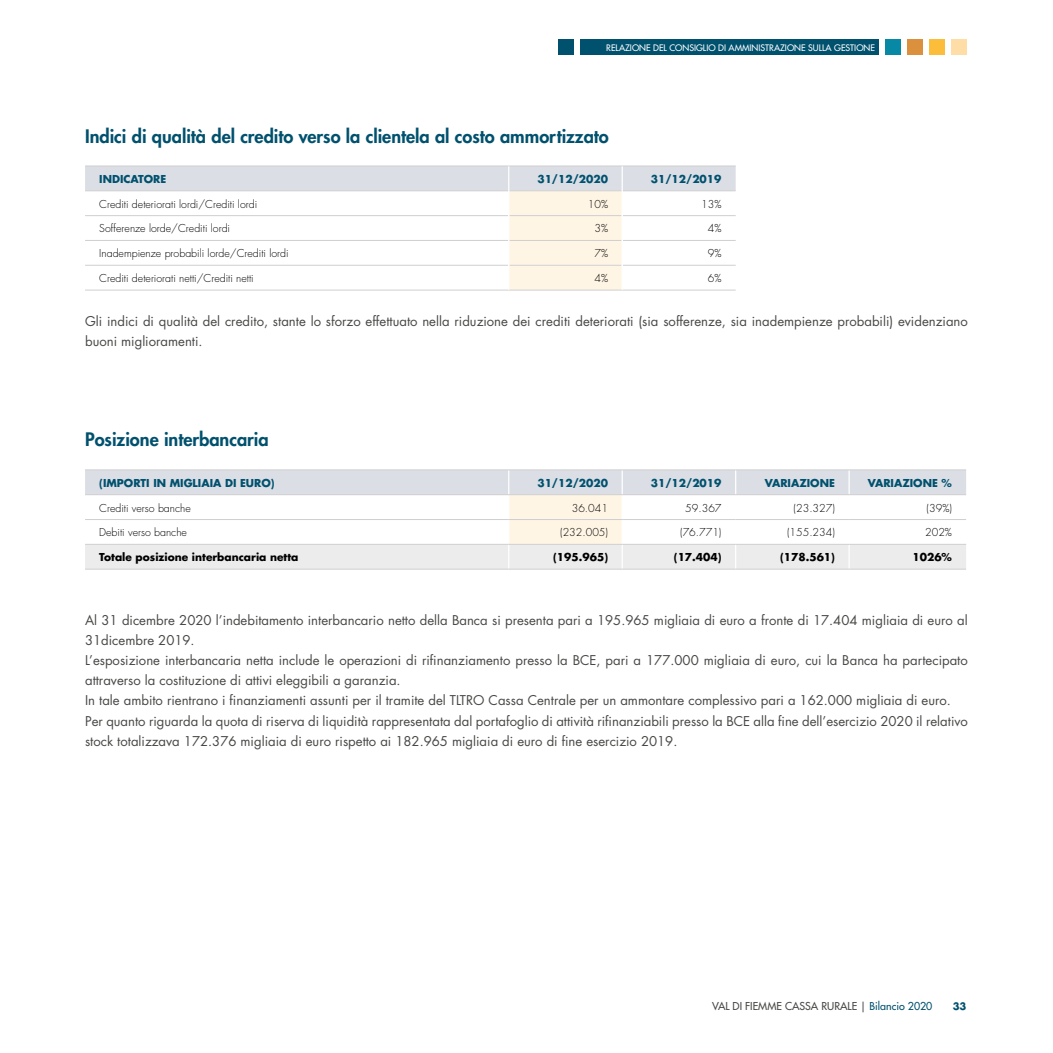
<style>
.page{position:relative;width:1053px;height:1053px;background:#fff}
.page>*{position:absolute;margin:0;border:0;box-sizing:border-box;transform-origin:0 0}
.t1{font:800 18.12px "Futura Std";color:#00516e}
.t2{font:13.12px/20.1px "Futura Std";color:#484846}
.t3{font:300 10.62px "Futura Std";color:#000}
.t4{font:700 10.62px "Futura Std";color:#00516e}
.t5{font:700 10.62px "Futura Std";color:#000}
.t6{font:500 10.62px "Futura Std";color:#484846}
.t7{font:700 10px "Futura Std";color:#00516e}
.t8{font:500 8.75px "Futura Std";color:#fff}
.s1{color:#00516e}
</style>
<div class="page">
<hr style="left:85px;top:290px;width:423px;height:1px;background:#cfcfd0">
<hr style="left:508px;top:290px;width:114px;height:1px;background:#cfcfd0">
<hr style="left:622px;top:290px;width:113px;height:1px;background:#cfcfd0">
<svg style="left:85px;top:166px;width:650px;height:124px"></svg>
<svg style="left:85px;top:470px;width:881px;height:99px"></svg>
<hr style="left:85px;top:469px;width:423px;height:1px;background:#cfcfd0">
<hr style="left:508px;top:469px;width:114px;height:1px;background:#cfcfd0">
<hr style="left:622px;top:469px;width:113px;height:1px;background:#cfcfd0">
<hr style="left:735px;top:469px;width:114px;height:1px;background:#cfcfd0">
<hr style="left:849px;top:469px;width:117px;height:1px;background:#cfcfd0">
<hr style="left:85px;top:494px;width:423px;height:1px;background:#cfcfd0">
<hr style="left:508px;top:494px;width:114px;height:1px;background:#cfcfd0">
<hr style="left:622px;top:494px;width:113px;height:1px;background:#cfcfd0">
<hr style="left:735px;top:494px;width:114px;height:1px;background:#cfcfd0">
<hr style="left:849px;top:494px;width:117px;height:1px;background:#cfcfd0">
<hr style="left:85px;top:519px;width:423px;height:1px;background:#cfcfd0">
<hr style="left:508px;top:519px;width:114px;height:1px;background:#cfcfd0">
<hr style="left:622px;top:519px;width:113px;height:1px;background:#cfcfd0">
<hr style="left:735px;top:519px;width:114px;height:1px;background:#cfcfd0">
<hr style="left:849px;top:519px;width:117px;height:1px;background:#cfcfd0">
<hr style="left:85px;top:544px;width:423px;height:1px;background:#cfcfd0">
<hr style="left:508px;top:544px;width:114px;height:1px;background:#cfcfd0">
<hr style="left:622px;top:544px;width:113px;height:1px;background:#cfcfd0">
<hr style="left:735px;top:544px;width:114px;height:1px;background:#cfcfd0">
<hr style="left:849px;top:544px;width:117px;height:1px;background:#cfcfd0">
<hr style="left:85px;top:569px;width:423px;height:1px;background:#cfcfd0">
<hr style="left:508px;top:569px;width:114px;height:1px;background:#cfcfd0">
<hr style="left:622px;top:569px;width:113px;height:1px;background:#cfcfd0">
<hr style="left:735px;top:569px;width:114px;height:1px;background:#cfcfd0">
<hr style="left:849px;top:569px;width:117px;height:1px;background:#cfcfd0">
<div style="left:580px;top:39px;width:298px;height:16px;background:#00516e"></div>
<div style="left:558px;top:39px;width:16px;height:16px;background:#00516e"></div>
<div style="left:884px;top:39px;width:16px;height:16px;background:#0788a5"></div>
<div style="left:906px;top:39px;width:16px;height:16px;background:#da903c"></div>
<div style="left:928px;top:39px;width:16px;height:16px;background:#fbbd3a"></div>
<div style="left:950px;top:39px;width:16px;height:16px;background:#fedea6"></div>
<p class="t8" style="left:606px;top:42px;width:270px">RELAZIONE DEL CONSIGLIO DI AMMINISTRAZIONE SULLA GESTIONE</p>
<h1 class="t1" style="left:85px;top:124px;width:525px">Indici di qualità del credito verso la clientela al costo ammortizzato</h1>
<p class="t4" style="left:99px;top:172px;width:69px">INDICATORE</p>
<p class="t4" style="left:537px;top:172px;width:72px">31/12/2020</p>
<p class="t4" style="left:650px;top:172px;width:72px">31/12/2019</p>
<p class="t3" style="left:99px;top:197px;width:159px">Crediti deteriorati lordi/Crediti lordi</p>
<p class="t3" style="left:587px;top:197px;width:22px">10%</p>
<p class="t3" style="left:701px;top:197px;width:22px">13%</p>
<p class="t3" style="left:99px;top:222px;width:132px">Sofferenze lorde/Crediti lordi</p>
<p class="t3" style="left:594px;top:222px;width:15px">3%</p>
<p class="t3" style="left:707px;top:222px;width:15px">4%</p>
<p class="t3" style="left:99px;top:247px;width:191px">Inadempienze probabili lorde/Crediti lordi</p>
<p class="t3" style="left:594px;top:247px;width:15px">7%</p>
<p class="t3" style="left:707px;top:247px;width:15px">9%</p>
<p class="t3" style="left:99px;top:272px;width:156px">Crediti deteriorati netti/Crediti netti</p>
<p class="t3" style="left:594px;top:272px;width:15px">4%</p>
<p class="t3" style="left:707px;top:272px;width:15px">6%</p>
<p class="t2" style="left:85px;top:311px;width:884px">Gli indici di qualità del credito, stante lo sforzo effettuato nella riduzione dei crediti deteriorati (sia sofferenze, sia inadempienze probabili) evidenziano buoni miglioramenti.</p>
<h1 class="t1" style="left:85px;top:428px;width:185px">Posizione interbancaria</h1>
<p class="t4" style="left:99px;top:475px;width:177px">(IMPORTI IN MIGLIAIA DI EURO)</p>
<p class="t4" style="left:537px;top:475px;width:72px">31/12/2020</p>
<p class="t4" style="left:650px;top:475px;width:72px">31/12/2019</p>
<p class="t4" style="left:764px;top:475px;width:71px">VARIAZIONE</p>
<p class="t4" style="left:867px;top:475px;width:85px">VARIAZIONE %</p>
<p class="t3" style="left:99px;top:501px;width:93px">Crediti verso banche</p>
<p class="t3" style="left:571px;top:501px;width:38px">36.041</p>
<p class="t3" style="left:685px;top:501px;width:38px">59.367</p>
<p class="t3" style="left:793px;top:501px;width:43px">(23.327)</p>
<p class="t3" style="left:926px;top:501px;width:27px">(39%)</p>
<p class="t3" style="left:99px;top:526px;width:89px">Debiti verso banche</p>
<p class="t3" style="left:560px;top:526px;width:49px">(232.005)</p>
<p class="t3" style="left:680px;top:526px;width:43px">(76.771)</p>
<p class="t3" style="left:787px;top:526px;width:49px">(155.234)</p>
<p class="t3" style="left:925px;top:526px;width:28px">202%</p>
<p class="t5" style="left:99px;top:550px;width:201px">Totale posizione interbancaria netta</p>
<p class="t5" style="left:553px;top:550px;width:56px">(195.965)</p>
<p class="t5" style="left:674px;top:550px;width:49px">(17.404)</p>
<p class="t5" style="left:780px;top:550px;width:56px">(178.561)</p>
<p class="t5" style="left:912px;top:550px;width:41px">1026%</p>
<p class="t2" style="left:85px;top:610px;width:884px">Al 31 dicembre 2020 l’indebitamento interbancario netto della Banca si presenta pari a 195.965 migliaia di euro a fronte di 17.404 migliaia di euro al 31dicembre 2019.<br>L’esposizione interbancaria netta include le operazioni di rifinanziamento presso la BCE, pari a 177.000 migliaia di euro, cui la Banca ha partecipato attraverso la costituzione di attivi eleggibili a garanzia.<br>In tale ambito rientrano i finanziamenti assunti per il tramite del TLTRO Cassa Centrale per un ammontare complessivo pari a 162.000 migliaia di euro.<br>Per quanto riguarda la quota di riserva di liquidità rappresentata dal portafoglio di attività rifinanziabili presso la BCE alla fine dell’esercizio 2020 il relativo stock totalizzava 172.376 migliaia di euro rispetto ai 182.965 migliaia di euro di fine esercizio 2019.</p>
<p class="t6" style="left:712px;top:999px;width:222px">VAL DI FIEMME CASSA RURALE | <span class="s1">Bilancio 2020</span></p>
<p class="t7" style="left:952px;top:999px;width:15px">33</p>
</div>
